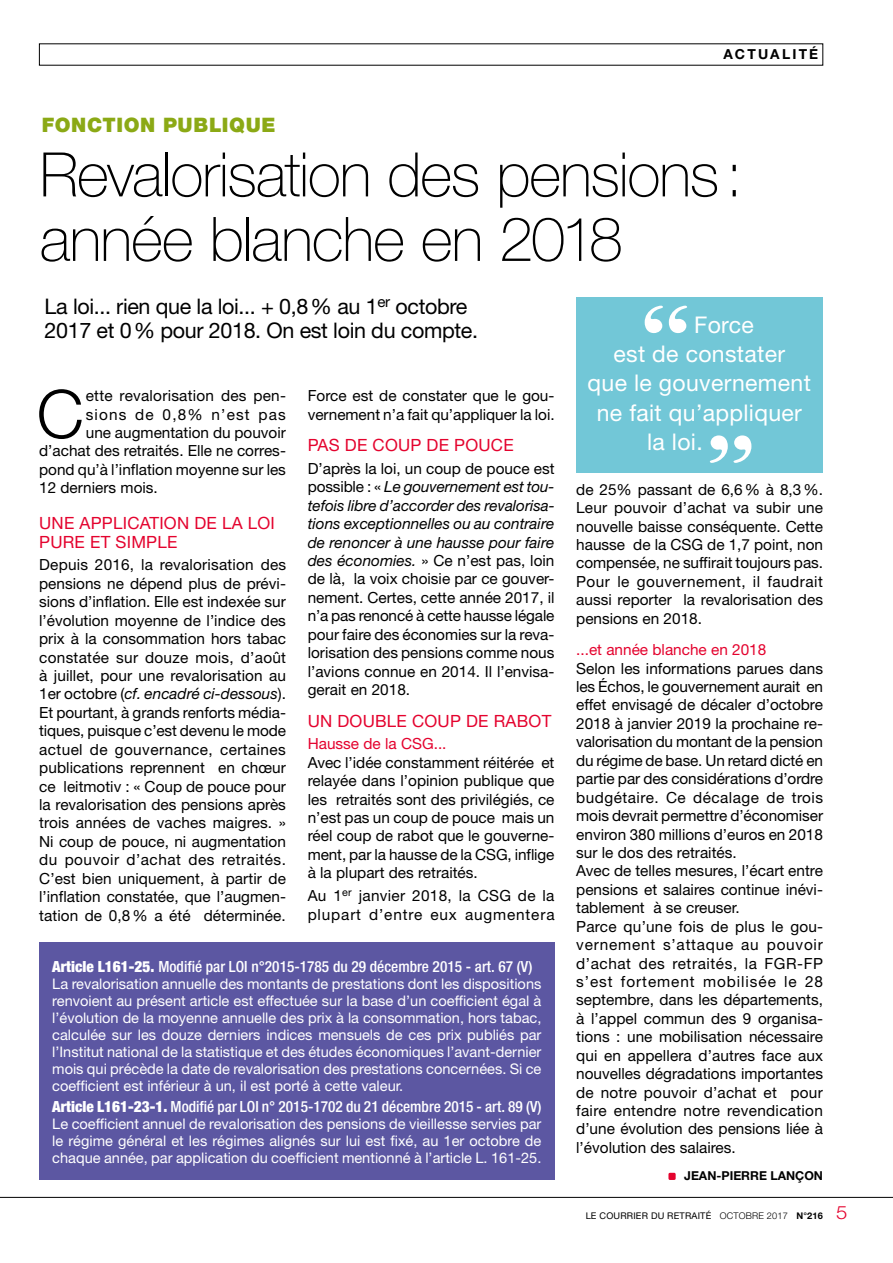
<style>
.page{position:relative;width:893px;height:1263px;background:#fff}
.page>*{position:absolute;margin:0;border:0;box-sizing:border-box;transform-origin:0 0}
.t1{font:300 67.05px "Helvetica Neue LT";color:#000}
.t2{font:100 61.5px "Helvetica Neue LT Std";letter-spacing:-.025em;color:#000}
.t3{font:100 61.5px "Helvetica Neue LT";letter-spacing:-.02em;color:#000}
.t4{font:23.1px "Helvetica Neue LT";letter-spacing:.015em;color:#fff}
.t5{font:21.45px/24.6px "Helvetica Neue LT";letter-spacing:-.015em;color:#000}
.t6{font:900 19.95px "Helvetica Neue LT Std";letter-spacing:.035em;color:#8ba915}
.t7{font:16.95px/18.5px "Helvetica Neue LT";letter-spacing:.015em;color:#e4032e}
.t8{font:15.3px/18.5px "Helvetica Neue LT Std";color:#000;text-align:justify}
.t9{font:15.3px/18.5px "Helvetica Neue LT";letter-spacing:.005em;color:#000}
.t10{font:500 condensed 15.3px "Helvetica Neue LT Std";color:#fff}
.t11{font:15.3px/18.5px "Helvetica Neue LT Std";letter-spacing:.055em;color:#000}
.t12{font:15.3px "Helvetica Neue LT";color:#e4032e}
.t13{font:15.3px "Helvetica Neue LT Std";letter-spacing:.075em;color:#000}
.t14{font:14.55px/17px "Helvetica Neue LT";color:#fff;text-align:justify}
.t15{font:700 13.8px "Helvetica Neue LT Std";letter-spacing:.16em;color:#000}
.t16{font:700 12.3px "Helvetica Neue LT";color:#000}
.t17{font:9.15px "Helvetica Neue LT Std";letter-spacing:.02em;color:#000}
.s1{font-style:italic}
.s2{font-weight:900}
.s3{font-weight:300}
.s4{font-weight:700}
.s5{font-weight:300;font-size:18.45px;color:#e4032e}
</style>
<div class="page">
<hr style="left:0;top:1197px;width:893px;height:1px;background:#000">
<div style="left:668px;top:1173px;width:8px;height:7px;background:#e4032e;border-radius:2px"></div>
<div style="left:39px;top:943px;width:515px;height:237px;background:#5c57a2"></div>
<div style="left:576px;top:297px;width:246px;height:175px;background:#72c7d7"></div>
<svg style="left:645px;top:306px;width:42px;height:27px"></svg>
<svg style="left:710px;top:435px;width:41px;height:28px"></svg>
<p class="t15" style="left:723px;top:47px;width:96px">ACTUALITÉ</p>
<h3 class="t6" style="left:42px;top:113px;width:235px">FONCTION PUBLIQUE</h3>
<h2 class="t2" style="left:40px;top:150px;width:705px">Revalorisation des pensions :</h2>
<h2 class="t3" style="left:40px;top:204px;width:585px">année blanche en 2018</h2>
<h3 class="t5" style="left:45px;top:295px;width:435px">La loi... rien que la loi... + 0,8 % au 1<sup>er</sup> octobre<br>2017 et 0 % pour 2018. On est loin du compte.</h3>
<h1 class="t1" style="left:37px;top:387px;width:49px">C</h1>
<p class="t8" style="left:86px;top:387px;width:202px">ette revalorisation des pen-</p>
<p class="t13" style="left:86px;top:408px;width:202px">sions de 0,8% n’est pas</p>
<p class="t8" style="left:86px;top:424px;width:202px">une augmentation du pouvoir</p>
<p class="t8" style="left:39px;top:443px;width:248px">d’achat des retraités. Elle ne corres-</p>
<p class="t8" style="left:39px;top:461px;width:248px">pond qu’à l’inflation moyenne sur les</p>
<p class="t8" style="left:39px;top:480px;width:120px">12 derniers mois.</p>
<p class="t7" style="left:39px;top:515px;width:237px">UNE APPLICATION DE LA LOI<br>PURE ET SIMPLE</p>
<p class="t8" style="left:39px;top:557px;width:248px">Depuis 2016, la revalorisation des pensions ne dépend plus de prévi&shy;sions d’inflation. Elle est indexée sur l’évolution moyenne de l’indice des prix à la consommation hors tabac constatée sur douze mois, d’août à juillet, pour une revalorisation au 1er octobre (<span class="s1">cf. encadré ci-dessous</span>).<br>Et pourtant, à grands renforts média&shy;tiques, puisque c’est devenu le mode actuel de gouvernance, certaines publications reprennent en chœur ce leitmotiv : « Coup de pouce pour la revalorisation des pensions après trois années de vaches maigres. » Ni coup de pouce, ni augmentation du pouvoir d’achat des retraités.<br>C’est bien uniquement, à partir de l’inflation constatée, que l’augmen&shy;tation de 0,8 % a été déterminée.</p>
<p class="t8" style="left:308px;top:387px;width:248px">Force est de constater que le gou&shy;vernement n’a fait qu’appliquer la loi.</p>
<p class="t7" style="left:308px;top:437px;width:208px">PAS DE COUP DE POUCE</p>
<p class="t8" style="left:308px;top:460px;width:248px">D’après la loi, un coup de pouce est possible : « <span class="s1">Le gouvernement est tou&shy;tefois libre d’accorder des revalorisa&shy;tions exceptionnelles ou au contraire de renoncer à une hausse pour faire des économies.</span> » Ce n’est pas, loin de là, la voix choisie par ce gouver&shy;nement. Certes, cette année 2017, il n’a pas renoncé à cette hausse légale pour faire des économies sur la reva&shy;lorisation des pensions comme nous l’avions connue en 2014. Il l’envisa&shy;gerait en 2018.</p>
<p class="t7" style="left:308px;top:712px;width:245px">UN DOUBLE COUP DE RABOT</p>
<p class="t12" style="left:308px;top:738px;width:140px">Hausse de la CSG...</p>
<p class="t8" style="left:308px;top:754px;width:248px">Avec l’idée constamment réitérée et relayée dans l’opinion publique que les retraités sont des privilégiés, ce n’est pas un coup de pouce mais un réel coup de rabot que le gouverne&shy;ment, par la hausse de la CSG, inflige à la plupart des retraités.</p>
<p class="t11" style="left:308px;top:887px;width:248px">Au 1<sup>er</sup> janvier 2018, la CSG de la plupart d’entre eux augmentera</p>
<p class="t10" style="left:52px;top:958px;width:481px"><span class="s2">Article L161-25.</span> Modifié par LOI n°2015-1785 du 29 décembre 2015 - art. 67 (V)</p>
<p class="t14" style="left:52px;top:976px;width:491px">La revalorisation annuelle des montants de prestations dont les dispositions renvoient au présent article est effectuée sur la base d’un coefficient égal à l’évolution de la moyenne annuelle des prix à la consommation, hors tabac, calculée sur les douze derniers indices mensuels de ces prix publiés par l’Institut national de la statistique et des études économiques l’avant-dernier mois qui précède la date de revalorisation des prestations concernées. Si ce coefficient est inférieur à un, il est porté à cette valeur.</p>
<p class="t10" style="left:52px;top:1098px;width:491px"><span class="s2">Article L161-23-1.</span> Modifié par LOI n° 2015-1702 du 21 décembre 2015 - art. 89 (V)</p>
<p class="t14" style="left:52px;top:1116px;width:491px">Le coefficient annuel de revalorisation des pensions de vieillesse servies par le régime général et les régimes alignés sur lui est fixé, au 1er octobre de chaque année, par application du coefficient mentionné à l’article L. 161-25.</p>
<h3 class="t4" style="left:694px;top:316px;width:61px">Force</h3>
<h3 class="t4" style="left:613px;top:345px;width:173px">est de constater</h3>
<h3 class="t4" style="left:587px;top:374px;width:225px">que le gouvernement</h3>
<h3 class="t4" style="left:597px;top:403px;width:207px">ne fait qu’appliquer</h3>
<h3 class="t4" style="left:647px;top:432px;width:57px">la loi.</h3>
<p class="t8" style="left:576px;top:481px;width:248px">de 25% passant de 6,6 % à 8,3 %.<br>Leur pouvoir d’achat va subir une nouvelle baisse conséquente. Cette hausse de la CSG de 1,7 point, non compensée, ne suffirait toujours pas.<br>Pour le gouvernement, il faudrait aussi reporter la revalorisation des pensions en 2018.</p>
<p class="t12" style="left:576px;top:644px;width:192px">...et année blanche en 2018</p>
<p class="t8" style="left:576px;top:660px;width:248px">Selon les informations parues dans les Échos, le gouvernement aurait en effet envisagé de décaler d’octobre 2018 à janvier 2019 la prochaine re&shy;valorisation du montant de la pension du régime de base. Un retard dicté en partie par des considérations d’ordre budgétaire. Ce décalage de trois mois devrait permettre d’économiser environ 380 millions d’euros en 2018 sur le dos des retraités.</p>
<p class="t9" style="left:576px;top:863px;width:248px">Avec de telles mesures, l’écart entre pensions et salaires continue inévi&shy;tablement à se creuser.<br>Parce qu’une fois de plus le gou&shy;vernement s’attaque au pouvoir d’achat des retraités, la FGR-FP s’est fortement mobilisée le 28 septembre, dans les départements, à l’appel commun des 9 organisa&shy;tions : une mobilisation nécessaire qui en appellera d’autres face aux nouvelles dégradations importantes de notre pouvoir d’achat et pour faire entendre notre revendication d’une évolution des pensions liée à l’évolution des salaires.</p>
<p class="t16" style="left:684px;top:1169px;width:140px">JEAN-PIERRE LANÇON</p>
<p class="t17" style="left:586px;top:1212px;width:263px">LE COURRIER DU RETRAITÉ <span class="s3">OCTOBRE 2017</span> <span class="s4">N°216</span> <span class="s5">5</span></p>
</div>
